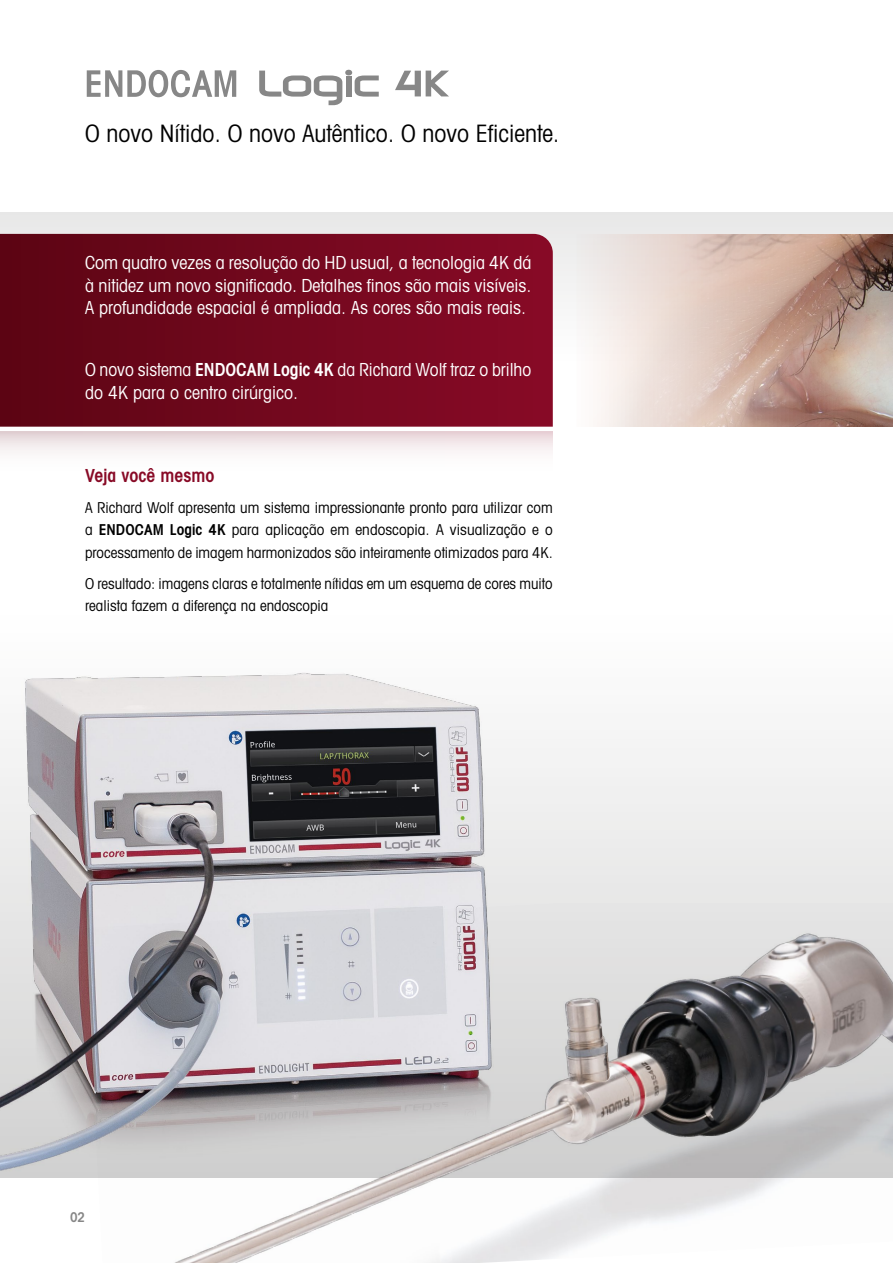
<style>
.page{position:relative;width:893px;height:1263px;background:#fff}
.page>*{position:absolute;margin:0;border:0;box-sizing:border-box;transform-origin:0 0}
.t1{font:condensed 24px "Avant Garde";color:#000}
.t2{font:condensed 18px/22.5px "Avant Garde";color:#fff;text-align:justify}
.t3{font:600 condensed 18px "Avant Garde";color:#880a26}
.t4{font:condensed 15px/22.5px "Avant Garde";color:#000;text-align:justify}
.t5{font:600 condensed 13.5px "Avant Garde";color:#878787}
.s1{font-weight:600}
</style>
<div class="page">
<div style="left:0;top:612px;width:893px;height:566px;background:linear-gradient(to right,#fff,#f2f2f2)"></div>
<div style="left:0;top:213px;width:893px;height:96px;background:#e9e9e9"></div>
<svg style="left:87px;top:70px;width:149px;height:27px"></svg>
<svg style="left:259px;top:70px;width:120px;height:35px"></svg>
<svg style="left:395px;top:71px;width:54px;height:25px"></svg>
<svg style="left:0;top:432px;width:553px;height:19px"></svg>
<svg style="left:0;top:234px;width:553px;height:193px;background:#72081d"></svg>
<img style="left:0;top:673px;width:527px;height:505px">
<img style="left:85px;top:903px;width:808px;height:360px">
<img style="left:577px;top:234px;width:316px;height:193px">
<h1 class="t1" style="left:85px;top:118px;width:476px">O novo Nítido. O novo Autêntico. O novo Eficiente.</h1>
<p class="t2" style="left:85px;top:251px;width:448px">Com quatro vezes a resolução do HD usual, a tecnologia 4K dá à nitidez um novo significado. Detalhes finos são mais visíveis.<br>A profundidade espacial é ampliada. As cores são mais reais.</p>
<p class="t2" style="left:85px;top:358px;width:448px">O novo sistema <span class="s1">ENDOCAM Logic 4K</span> da Richard Wolf traz o brilho do 4K para o centro cirúrgico.</p>
<p class="t3" style="left:85px;top:464px;width:131px">Veja você mesmo</p>
<p class="t4" style="left:85px;top:496px;width:469px">A Richard Wolf apresenta um sistema impressionante pronto para utilizar com a <span class="s1">ENDOCAM Logic 4K</span> para aplicação em endoscopia. A visualização e o processamento de imagem harmonizados são inteiramente otimizados para 4K.</p>
<p class="t4" style="left:85px;top:572px;width:469px">O resultado: imagens claras e totalmente nítidas em um esquema de cores muito realista fazem a diferença na endoscopia</p>
<p class="t5" style="left:70px;top:1209px;width:17px">02</p>
</div>
